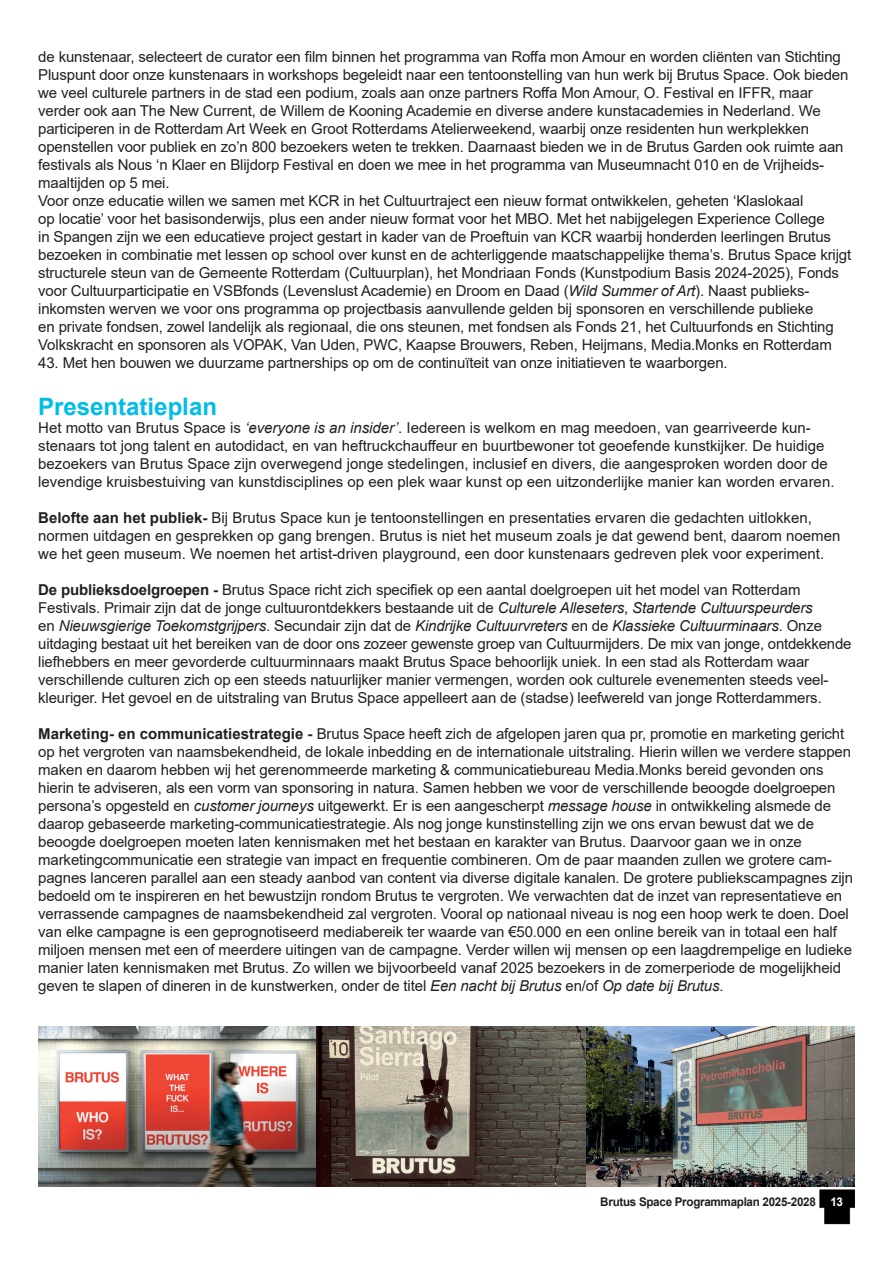
<style>
.page{position:relative;width:893px;height:1263px;background:#fff}
.page>*{position:absolute;margin:0;border:0;box-sizing:border-box;transform-origin:0 0}
.t1{font:700 24px "Arial";color:#02bce8}
.t2{font:15px/18px "Arial";letter-spacing:-.01em;color:#231f20}
.t3{font:700 12px "Arial";letter-spacing:-.025em;color:#231f20}
.s1{font-style:italic}
.s2{font-weight:700}
.s3{color:#fff}
</style>
<div class="page">
<img style="left:819px;top:1189px;width:36px;height:36px">
<img style="left:38px;top:1026px;width:817px;height:160px">
<p class="t2" style="left:38px;top:48px;width:814px">de kunstenaar, selecteert de curator een film binnen het programma van Roffa mon Amour en worden cliënten van Stichting Pluspunt door onze kunstenaars in workshops begeleidt naar een tentoonstelling van hun werk bij Brutus Space. Ook bieden we veel culturele partners in de stad een podium, zoals aan onze partners Roffa Mon Amour, O. Festival en IFFR, maar verder ook aan The New Current, de Willem de Kooning Academie en diverse andere kunstacademies in Nederland. We participeren in de Rotterdam Art Week en Groot Rotterdams Atelierweekend, waarbij onze residenten hun werkplekken openstellen voor publiek en zo’n 800 bezoekers weten te trekken. Daarnaast bieden we in de Brutus Garden ook ruimte aan festivals als Nous ‘n Klaer en Blijdorp Festival en doen we mee in het programma van Museumnacht 010 en de Vrijheids&shy;maaltijden op 5 mei.<br>Voor onze educatie willen we samen met KCR in het Cultuurtraject een nieuw format ontwikkelen, geheten ‘Klaslokaal<br>op locatie’ voor het basisonderwijs, plus een ander nieuw format voor het MBO. Met het nabijgelegen Experience College<br>in Spangen zijn we een educatieve project gestart in kader van de Proeftuin van KCR waarbij honderden leerlingen Brutus bezoeken in combinatie met lessen op school over kunst en de achterliggende maatschappelijke thema’s. Brutus Space krijgt structurele steun van de Gemeente Rotterdam (Cultuurplan), het Mondriaan Fonds (Kunstpodium Basis 2024-2025), Fonds voor Cultuurparticipatie en VSBfonds (Levenslust Academie) en Droom en Daad (<span class="s1">Wild Summer of Art</span>). Naast publieks&shy;inkomsten werven we voor ons programma op projectbasis aanvullende gelden bij sponsoren en verschillende publieke<br>en private fondsen, zowel landelijk als regionaal, die ons steunen, met fondsen als Fonds 21, het Cultuurfonds en Stichting Volkskracht en sponsoren als VOPAK, Van Uden, PWC, Kaapse Brouwers, Reben, Heijmans, Media.Monks en Rotterdam</p>
<p class="t2" style="left:38px;top:354px;width:691px">43. Met hen bouwen we duurzame partnerships op om de continuïteit van onze initiatieven te waarborgen.</p>
<h1 class="t1" style="left:38px;top:389px;width:180px">Presentatieplan</h1>
<p class="t2" style="left:38px;top:418px;width:798px">Het motto van Brutus Space is <span class="s1">‘everyone is an insider’</span>. Iedereen is welkom en mag meedoen, van gearriveerde kun&shy;stenaars tot jong talent en autodidact, en van heftruckchauffeur en buurtbewoner tot geoefende kunstkijker. De huidige bezoekers van Brutus Space zijn overwegend jonge stedelingen, inclusief en divers, die aangesproken worden door de levendige kruisbestuiving van kunstdisciplines op een plek waar kunst op een uitzonderlijke manier kan worden ervaren.</p>
<p class="t2" style="left:38px;top:508px;width:804px"><span class="s2">Belofte aan het publiek-</span> Bij Brutus Space kun je tentoonstellingen en presentaties ervaren die gedachten uitlokken, normen uitdagen en gesprekken op gang brengen. Brutus is niet het museum zoals je dat gewend bent, daarom noemen we het geen museum. We noemen het artist-driven playground, een door kunstenaars gedreven plek voor experiment.</p>
<p class="t2" style="left:38px;top:580px;width:815px"><span class="s2">De publieksdoelgroepen -</span> Brutus Space richt zich specifiek op een aantal doelgroepen uit het model van Rotterdam Festivals. Primair zijn dat de jonge cultuurontdekkers bestaande uit de <span class="s1">Culturele Alleseters</span>, <span class="s1">Startende Cultuurspeurders<br></span>en <span class="s1">Nieuwsgierige Toekomstgrijpers</span>. Secundair zijn dat de <span class="s1">Kindrijke Cultuurvreters</span> en de <span class="s1">Klassieke Cultuurminaars</span>. Onze uitdaging bestaat uit het bereiken van de door ons zozeer gewenste groep van Cultuurmijders. De mix van jonge, ontdekkende liefhebbers en meer gevorderde cultuurminnaars maakt Brutus Space behoorlijk uniek. In een stad als Rotterdam waar verschillende culturen zich op een steeds natuurlijker manier vermengen, worden ook culturele evenementen steeds veel&shy;kleuriger. Het gevoel en de uitstraling van Brutus Space appelleert aan de (stadse) leefwereld van jonge Rotterdammers.</p>
<p class="t2" style="left:38px;top:724px;width:816px"><span class="s2">Marketing- en communicatiestrategie -</span> Brutus Space heeft zich de afgelopen jaren qua pr, promotie en marketing gericht op het vergroten van naamsbekendheid, de lokale inbedding en de internationale uitstraling. Hierin willen we verdere stappen maken en daarom hebben wij het gerenommeerde marketing &amp; communicatiebureau Media.Monks bereid gevonden ons hierin te adviseren, als een vorm van sponsoring in natura. Samen hebben we voor de verschillende beoogde doelgroepen persona’s opgesteld en <span class="s1">customer journeys</span> uitgewerkt. Er is een aangescherpt <span class="s1">message house</span> in ontwikkeling alsmede de daarop gebaseerde marketing-communicatiestrategie. Als nog jonge kunstinstelling zijn we ons ervan bewust dat we de beoogde doelgroepen moeten laten kennismaken met het bestaan en karakter van Brutus. Daarvoor gaan we in onze marketingcommunicatie een strategie van impact en frequentie combineren. Om de paar maanden zullen we grotere cam&shy;pagnes lanceren parallel aan een steady aanbod van content via diverse digitale kanalen. De grotere publiekscampagnes zijn bedoeld om te inspireren en het bewustzijn rondom Brutus te vergroten. We verwachten dat de inzet van representatieve en verrassende campagnes de naamsbekendheid zal vergroten. Vooral op nationaal niveau is nog een hoop werk te doen. Doel van elke campagne is een geprognotiseerd mediabereik ter waarde van €50.000 en een online bereik van in totaal een half miljoen mensen met een of meerdere uitingen van de campagne. Verder willen wij mensen op een laagdrempelige en ludieke manier laten kennismaken met Brutus. Zo willen we bijvoorbeeld vanaf 2025 bezoekers in de zomerperiode de mogelijkheid geven te slapen of dineren in de kunstwerken, onder de titel <span class="s1">Een nacht bij Brutus</span> en/of <span class="s1">Op date bij Brutus</span>.</p>
<p class="t3" style="left:600px;top:1193px;width:244px">Brutus Space Programmaplan 2025-2028 <span class="s3">13</span></p>
</div>
